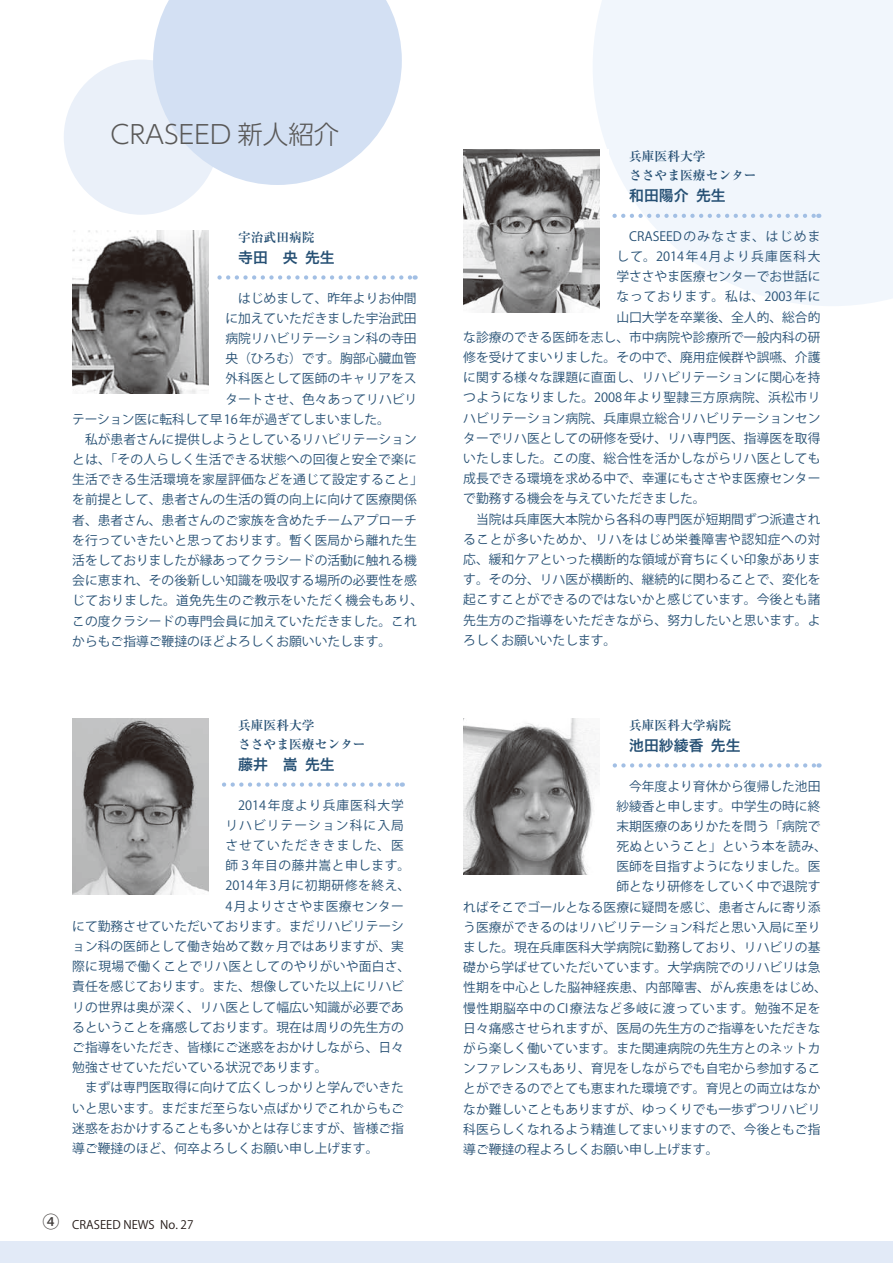
<style>
.page{position:relative;width:893px;height:1263px;background:#fff}
.page>*{position:absolute;margin:0;border:0;box-sizing:border-box;transform-origin:0 0}
.t1{font:300 25.5px "UD Shin Go Pro";color:#595857}
.t2{font:14.85px "Hira Kaku Pro W6";color:#265074}
.t3{font:12.75px "Koz Go Std";color:#265074}
.t4{font:12.75px "Koz Go Std";letter-spacing:.02em;color:#265074}
.t5{font:12.75px "Koz Go Std";letter-spacing:.04em;color:#265074}
.t6{font:700 12.75px/19.2px "Ryumin Pro";color:#265074}
.t7{font:12.75px "Koz Go Std";letter-spacing:.075em;color:#265074}
.t8{font:12.75px "Koz Go Std";letter-spacing:.09em;color:#265074}
.t9{font:12.75px "Koz Go Std";letter-spacing:.03em;color:#265074}
.t10{font:12.75px "Koz Go Std";letter-spacing:.11em;color:#265074}
.t11{font:12.75px "Koz Go Std";letter-spacing:.035em;color:#265074}
.t12{font:12.75px "Koz Go Std";letter-spacing:.045em;color:#265074}
.t13{font:12.75px "Koz Go Std";letter-spacing:.025em;color:#265074}
.t14{font:12.75px "Koz Go Std";letter-spacing:.085em;color:#265074}
.t15{font:11.7px "Koz Go Pro";color:#231916}
.s1{font-weight:500;font-size:16.95px;color:#3f3b3a}
</style>
<div class="page">
<svg style="left:593px;top:0;width:300px;height:306px;fill:#f1f6fc"></svg>
<div style="left:64px;top:60px;width:155px;height:155px;background:#eaf0f9;border-radius:50%"></div>
<svg style="left:153px;top:0;width:249px;height:185px;fill:#d3e0f3"></svg>
<svg style="left:612px;top:763px;width:208px;height:4px"></svg>
<svg style="left:609px;top:214px;width:210px;height:4px"></svg>
<svg style="left:222px;top:782px;width:181px;height:5px"></svg>
<svg style="left:217px;top:275px;width:199px;height:5px"></svg>
<svg style="left:208px;top:231px;width:1px;height:155px"></svg>
<img style="left:72px;top:231px;width:136px;height:162px">
<img style="left:72px;top:719px;width:136px;height:175px">
<div style="left:463px;top:150px;width:146px;height:162px;background:#fff"></div>
<img style="left:463px;top:150px;width:136px;height:162px">
<img style="left:463px;top:719px;width:136px;height:156px">
<div style="left:0;top:1242px;width:893px;height:21px;background:#e2eaf7"></div>
<h1 class="t1" style="left:111px;top:113px;width:230px">CRASEED 新人紹介</h1>
<p class="t6" style="left:238px;top:227px;width:78px">宇治武田病院</p>
<p class="t2" style="left:238px;top:244px;width:98px">寺田　央先生</p>
<p class="t3" style="left:225px;top:290px;width:193px">　はじめまして、昨年よりお仲間</p>
<p class="t3" style="left:225px;top:310px;width:193px">に加えていただきました宇治武田</p>
<p class="t3" style="left:225px;top:330px;width:206px">病院リハビリテーション科の寺田　</p>
<p class="t3" style="left:225px;top:350px;width:193px">央（ひろむ）です。胸部心臓血管</p>
<p class="t3" style="left:225px;top:371px;width:193px">外科医として医師のキャリアをス</p>
<p class="t3" style="left:225px;top:391px;width:193px">タートさせ、色々あってリハビリ</p>
<p class="t3" style="left:72px;top:411px;width:319px">テーション医に転科して早16年が過ぎてしまいました。</p>
<p class="t3" style="left:72px;top:431px;width:346px">　私が患者さんに提供しようとしているリハビリテーション</p>
<p class="t4" style="left:72px;top:451px;width:346px">とは、「その人らしく生活できる状態への回復と安全で楽に</p>
<p class="t4" style="left:72px;top:472px;width:352px">生活できる生活環境を家屋評価などを通じて設定すること」</p>
<p class="t3" style="left:72px;top:492px;width:346px">を前提として、患者さんの生活の質の向上に向けて医療関係</p>
<p class="t3" style="left:72px;top:512px;width:346px">者、患者さん、患者さんのご家族を含めたチームアプローチ</p>
<p class="t3" style="left:72px;top:532px;width:346px">を行っていきたいと思っております。暫く医局から離れた生</p>
<p class="t3" style="left:72px;top:552px;width:346px">活をしておりましたが縁あってクラシードの活動に触れる機</p>
<p class="t3" style="left:72px;top:573px;width:346px">会に恵まれ、その後新しい知識を吸収する場所の必要性を感</p>
<p class="t4" style="left:72px;top:593px;width:352px">じておりました。道免先生のご教示をいただく機会もあり、</p>
<p class="t3" style="left:72px;top:613px;width:346px">この度クラシードの専門会員に加えていただきました。これ</p>
<p class="t3" style="left:72px;top:633px;width:320px">からもご指導ご鞭撻のほどよろしくお願いいたします。</p>
<p class="t6" style="left:238px;top:714px;width:129px">兵庫医科大学<br>ささやま医療センター</p>
<p class="t2" style="left:238px;top:751px;width:98px">藤井　嵩先生</p>
<p class="t7" style="left:225px;top:797px;width:180px">　2014年度より兵庫医科大学</p>
<p class="t14" style="left:225px;top:817px;width:180px">リハビリテーション科に入局</p>
<p class="t8" style="left:225px;top:837px;width:180px">させていただききました、医</p>
<p class="t5" style="left:225px;top:858px;width:187px">師３年目の藤井嵩と申します。</p>
<p class="t12" style="left:225px;top:878px;width:186px">2014年3月に初期研修を終え、</p>
<p class="t13" style="left:225px;top:898px;width:180px">4月よりささやま医療センター</p>
<p class="t3" style="left:72px;top:918px;width:333px">にて勤務させていただいております。まだリハビリテーシ</p>
<p class="t3" style="left:72px;top:938px;width:333px">ョン科の医師として働き始めて数ヶ月ではありますが、実</p>
<p class="t4" style="left:72px;top:958px;width:340px">際に現場で働くことでリハ医としてのやりがいや面白さ、</p>
<p class="t3" style="left:72px;top:979px;width:333px">責任を感じております。また、想像していた以上にリハビ</p>
<p class="t3" style="left:72px;top:999px;width:333px">リの世界は奥が深く、リハ医として幅広い知識が必要であ</p>
<p class="t3" style="left:72px;top:1019px;width:333px">るということを痛感しております。現在は周りの先生方の</p>
<p class="t3" style="left:72px;top:1039px;width:333px">ご指導をいただき、皆様にご迷惑をおかけしながら、日々</p>
<p class="t3" style="left:72px;top:1059px;width:257px">勉強させていただいている状況であります。</p>
<p class="t3" style="left:72px;top:1080px;width:333px">　まずは専門医取得に向けて広くしっかりと学んでいきた</p>
<p class="t3" style="left:72px;top:1100px;width:333px">いと思います。まだまだ至らない点ばかりでこれからもご</p>
<p class="t3" style="left:72px;top:1120px;width:333px">迷惑をおかけすることも多いかとは存じますが、皆様ご指</p>
<p class="t3" style="left:72px;top:1140px;width:308px">導ご鞭撻のほど、何卒よろしくお願い申し上げます。</p>
<p class="t15" style="left:43px;top:1217px;width:152px"><span class="s1">④</span> CRASEED NEWS No. 27</p>
<p class="t6" style="left:629px;top:146px;width:129px">兵庫医科大学<br>ささやま医療センター</p>
<p class="t2" style="left:629px;top:182px;width:98px">和田陽介先生</p>
<p class="t8" style="left:616px;top:228px;width:206px">　CRASEEDのみなさま、はじめま</p>
<p class="t10" style="left:616px;top:248px;width:206px">して。2014年4月より兵庫医科大</p>
<p class="t3" style="left:616px;top:269px;width:206px">学ささやま医療センターでお世話に</p>
<p class="t7" style="left:616px;top:289px;width:206px">なっております。私は、2003年に</p>
<p class="t3" style="left:616px;top:309px;width:206px">山口大学を卒業後、全人的、総合的</p>
<p class="t3" style="left:463px;top:329px;width:359px">な診療のできる医師を志し、市中病院や診療所で一般内科の研</p>
<p class="t3" style="left:463px;top:349px;width:359px">修を受けてまいりました。その中で、廃用症候群や誤嚥、介護</p>
<p class="t3" style="left:463px;top:370px;width:359px">に関する様々な課題に直面し、リハビリテーションに関心を持</p>
<p class="t9" style="left:463px;top:390px;width:359px">つようになりました。2008年より聖隷三方原病院、浜松市リ</p>
<p class="t3" style="left:463px;top:410px;width:359px">ハビリテーション病院、兵庫県立総合リハビリテーションセン</p>
<p class="t3" style="left:463px;top:430px;width:359px">ターでリハ医としての研修を受け、リハ専門医、指導医を取得</p>
<p class="t3" style="left:463px;top:450px;width:359px">いたしました。この度、総合性を活かしながらリハ医としても</p>
<p class="t3" style="left:463px;top:471px;width:359px">成長できる環境を求める中で、幸運にもささやま医療センター</p>
<p class="t3" style="left:463px;top:491px;width:244px">で勤務する機会を与えていただきました。</p>
<p class="t3" style="left:463px;top:511px;width:359px">　当院は兵庫医大本院から各科の専門医が短期間ずつ派遣され</p>
<p class="t5" style="left:463px;top:531px;width:359px">ることが多いためか、リハをはじめ栄養障害や認知症への対</p>
<p class="t3" style="left:463px;top:551px;width:359px">応、緩和ケアといった横断的な領域が育ちにくい印象がありま</p>
<p class="t3" style="left:463px;top:572px;width:359px">す。その分、リハ医が横断的、継続的に関わることで、変化を</p>
<p class="t3" style="left:463px;top:592px;width:359px">起こすことができるのではないかと感じています。今後とも諸</p>
<p class="t3" style="left:463px;top:612px;width:359px">先生方のご指導をいただきながら、努力したいと思います。よ</p>
<p class="t3" style="left:463px;top:632px;width:155px">ろしくお願いいたします。</p>
<p class="t6" style="left:629px;top:714px;width:104px">兵庫医科大学病院</p>
<p class="t2" style="left:629px;top:732px;width:113px">池田紗綾香先生</p>
<p class="t3" style="left:616px;top:778px;width:206px">　今年度より育休から復帰した池田</p>
<p class="t3" style="left:616px;top:798px;width:206px">紗綾香と申します。中学生の時に終</p>
<p class="t3" style="left:616px;top:818px;width:206px">末期医療のありかたを問う「病院で</p>
<p class="t11" style="left:616px;top:838px;width:212px">死ぬということ」という本を読み、</p>
<p class="t3" style="left:616px;top:859px;width:206px">医師を目指すようになりました。医</p>
<p class="t3" style="left:616px;top:879px;width:206px">師となり研修をしていく中で退院す</p>
<p class="t3" style="left:463px;top:899px;width:359px">ればそこでゴールとなる医療に疑問を感じ、患者さんに寄り添</p>
<p class="t3" style="left:463px;top:919px;width:359px">う医療ができるのはリハビリテーション科だと思い入局に至り</p>
<p class="t3" style="left:463px;top:939px;width:359px">ました。現在兵庫医科大学病院に勤務しており、リハビリの基</p>
<p class="t3" style="left:463px;top:960px;width:359px">礎から学ばせていただいています。大学病院でのリハビリは急</p>
<p class="t4" style="left:463px;top:980px;width:365px">性期を中心とした脳神経疾患、内部障害、がん疾患をはじめ、</p>
<p class="t5" style="left:463px;top:1000px;width:359px">慢性期脳卒中のCI療法など多岐に渡っています。勉強不足を</p>
<p class="t3" style="left:463px;top:1020px;width:359px">日々痛感させられますが、医局の先生方のご指導をいただきな</p>
<p class="t3" style="left:463px;top:1040px;width:359px">がら楽しく働いています。また関連病院の先生方とのネットカ</p>
<p class="t3" style="left:463px;top:1061px;width:359px">ンファレンスもあり、育児をしながらでも自宅から参加するこ</p>
<p class="t3" style="left:463px;top:1081px;width:359px">とができるのでとても恵まれた環境です。育児との両立はなか</p>
<p class="t3" style="left:463px;top:1101px;width:359px">なか難しいこともありますが、ゆっくりでも一歩ずつリハビリ</p>
<p class="t3" style="left:463px;top:1121px;width:359px">科医らしくなれるよう精進してまいりますので、今後ともご指</p>
<p class="t3" style="left:463px;top:1141px;width:257px">導ご鞭撻の程よろしくお願い申し上げます。</p>
</div>
